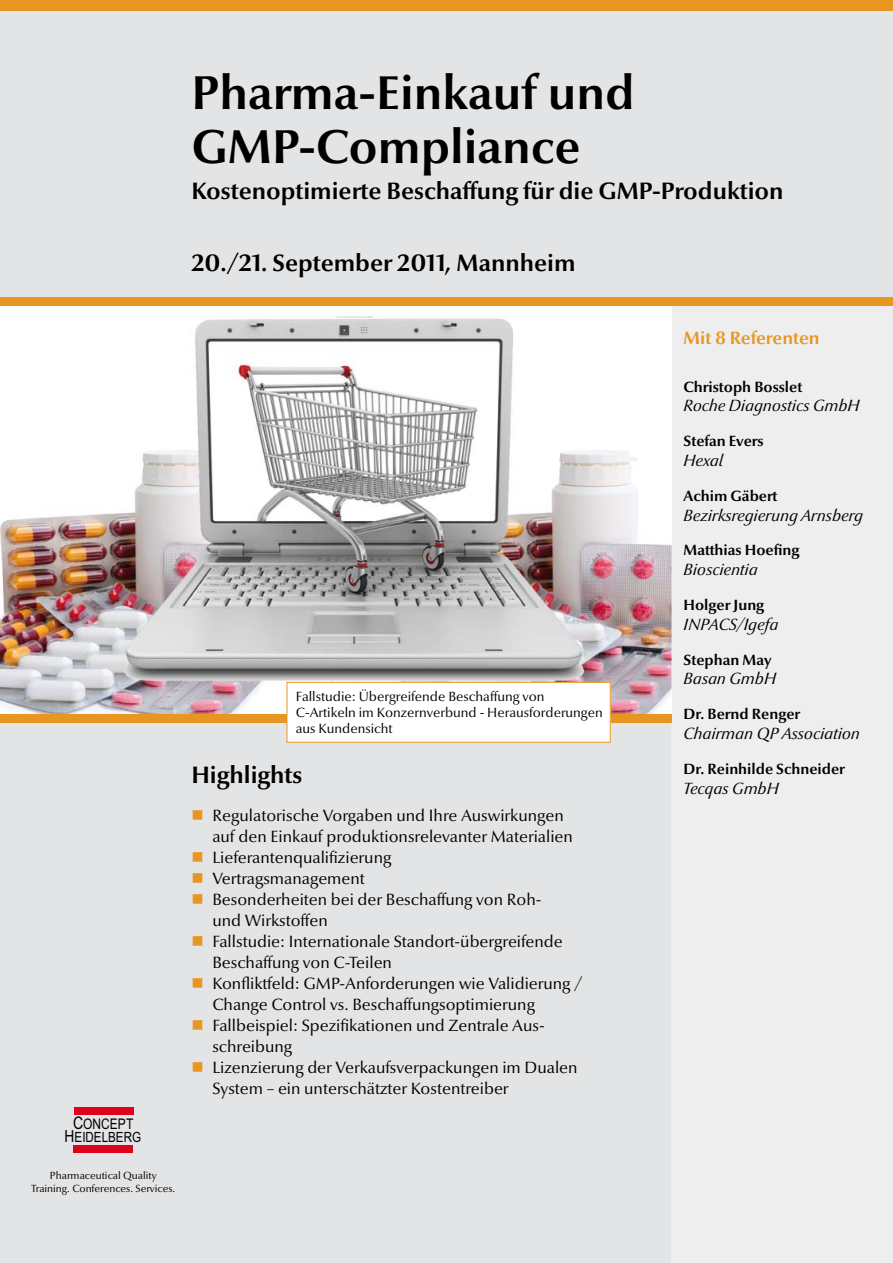
<style>
.page{position:relative;width:893px;height:1263px;background:#e3e4e5}
.page>*{position:absolute;margin:0;border:0;box-sizing:border-box;transform-origin:0 0}
.t1{font:700 48px/54px "Optima Nova LT";color:#000}
.t2{font:700 24px "Optima Nova LT";color:#000}
.t3{font:700 18px "Optima Nova LT";color:#e89622}
.t4{font:16.5px/21px "Optima Nova LT";color:#000}
.t5{font:italic 16.5px "Optima Nova LT";color:#000}
.t6{font:700 15px "Optima Nova LT";color:#000}
.t7{font:14.7px "Arial Narrow";color:#000}
.t8{font:14.1px "Arial Narrow";color:#000}
.t9{font:13.5px/16.2px "Optima Nova LT";color:#000}
.t10{font:10.5px/12.6px "Optima Nova LT";color:#000;text-align:center}
.s1{font-size:17.4px}
.s2{font-size:16.65px}
</style>
<div class="page">
<img style="left:0;top:306px;width:672px;height:408px">
<div style="left:672px;top:306px;width:221px;height:957px;background:#eeeeef"></div>
<div style="left:0;top:0;width:893px;height:11px;background:#e89622"></div>
<div style="left:0;top:298px;width:893px;height:8px;background:#e89622"></div>
<div style="left:0;top:714px;width:672px;height:9px;background:#e89622"></div>
<div style="left:287px;top:682px;width:323px;height:60px;background:#fff"></div>
<div style="left:287px;top:682px;width:324px;height:60px;border:1px solid #e89622"></div>
<div style="left:74px;top:1107px;width:59px;height:7px;background:#de021d"></div>
<div style="left:74px;top:1145px;width:59px;height:8px;background:#de021d"></div>
<h1 class="t1" style="left:191px;top:66px;width:445px">Pharma-Einkauf und<br>GMP-Compliance</h1>
<h2 class="t2" style="left:191px;top:177px;width:594px">Kostenoptimierte Beschaffung für die GMP-Produktion</h2>
<h2 class="t2" style="left:191px;top:249px;width:386px">20./21. September 2011, Mannheim</h2>
<p class="t7" style="left:73px;top:1113px;width:62px"><span class="s1">C</span>ONCEPT</p>
<p class="t8" style="left:65px;top:1127px;width:78px"><span class="s2">H</span>EIDELBERG</p>
<p class="t10" style="left:31px;top:1169px;width:146px">Pharmaceutical Quality<br>Training. Conferences. Services.</p>
<p class="t9" style="left:296px;top:689px;width:308px">Fallstudie: Übergreifende Beschaffung von<br>C-Artikeln im Konzernverbund - Herausforderungen aus Kundensicht</p>
<h2 class="t2" style="left:191px;top:761px;width:112px">Highlights</h2>
<p class="t4" style="left:212px;top:805px;width:372px">Regulatorische Vorgaben und Ihre Auswirkungen auf den Einkauf produktionsrelevanter Materialien Lieferantenqualifizierung<br>Vertragsmanagement<br>Besonderheiten bei der Beschaffung von Roh-<br>und Wirkstoffen<br>Fallstudie: Internationale Standort-übergreifende Beschaffung von C-Teilen<br>Konfliktfeld: GMP-Anforderungen wie Validierung / Change Control vs. Beschaffungsoptimierung Fallbeispiel: Spezifikationen und Zentrale Aus&shy;schreibung<br>Lizenzierung der Verkaufsverpackungen im Dualen System – ein unterschätzter Kostentreiber</p>
<p class="t3" style="left:684px;top:327px;width:137px">Mit 8 Referenten</p>
<p class="t6" style="left:684px;top:378px;width:120px">Christoph Bosslet</p>
<p class="t5" style="left:684px;top:396px;width:178px">Roche Diagnostics GmbH</p>
<p class="t6" style="left:684px;top:432px;width:82px">Stefan Evers</p>
<p class="t5" style="left:684px;top:451px;width:41px">Hexal</p>
<p class="t6" style="left:684px;top:487px;width:95px">Achim Gäbert</p>
<p class="t5" style="left:684px;top:505px;width:181px">Bezirksregierung Arnsberg</p>
<p class="t6" style="left:684px;top:542px;width:118px">Matthias Hoefing</p>
<p class="t5" style="left:684px;top:560px;width:76px">Bioscientia</p>
<p class="t6" style="left:684px;top:596px;width:82px">Holger Jung</p>
<p class="t5" style="left:684px;top:615px;width:97px">INPACS/Igefa</p>
<p class="t6" style="left:684px;top:651px;width:90px">Stephan May</p>
<p class="t5" style="left:684px;top:669px;width:94px">Basan GmbH</p>
<p class="t6" style="left:684px;top:705px;width:118px">Dr. Bernd Renger</p>
<p class="t5" style="left:684px;top:724px;width:178px">Chairman QP Association</p>
<p class="t6" style="left:684px;top:760px;width:163px">Dr. Reinhilde Schneider</p>
<p class="t5" style="left:684px;top:778px;width:97px">Tecqas GmbH</p>
</div>
